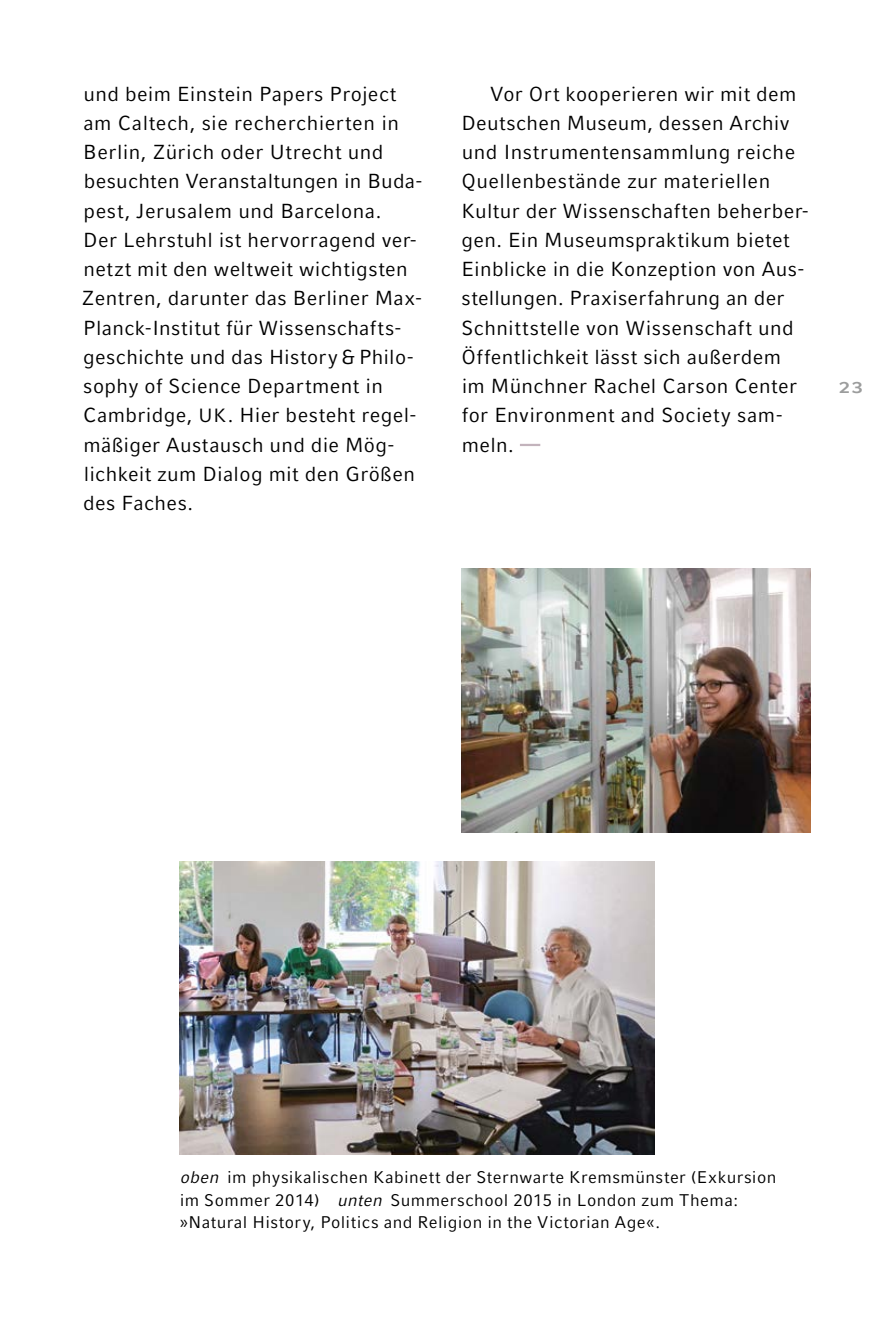
<style>
.page{position:relative;width:893px;height:1340px;background:#fff}
.page>*{position:absolute;margin:0;border:0;box-sizing:border-box;transform-origin:0 0}
.t1{font:20.25px/29.2px "LMU Compatil Fact";letter-spacing:.02em;color:#000}
.t2{font:20.25px "LMU Compatil Fact SC Bold";color:#9c9d9d}
.t3{font:16.88px/22.5px "LMU Compatil Fact";letter-spacing:.025em;color:#000}
.s1{font-size:19.12px}
.s2{font-style:italic}
</style>
<div class="page">
<hr style="left:520px;top:444px;width:20px;height:2px;background:#c3b3bc">
<img style="left:461px;top:569px;width:349px;height:263px">
<img style="left:180px;top:861px;width:475px;height:293px">
<p class="t1" style="left:82px;top:79px;width:342px">und beim Einstein Papers Project am Caltech, sie recherchierten in<br>Berlin, Zürich oder Utrecht und besuchten Veranstaltungen in Buda&shy;pest, Jerusalem und Barcelona.<br>Der Lehrstuhl ist hervorragend ver&shy;netzt mit den weltweit wichtigsten<br>Zentren, darunter das Berliner Max--<br>Planck-Institut für Wissenschafts&shy;geschichte und das History &amp; Philo&shy;sophy of Science Department in<br>Cambridge, <span class="s1">UK</span>. Hier besteht regel&shy;mäßiger Austausch und die Mög&shy;lichkeit zum Dialog mit den Größen des Faches.</p>
<p class="t1" style="left:461px;top:79px;width:349px;text-indent:29px">Vor Ort kooperieren wir mit dem<br>Deutschen Museum, dessen Archiv und Instrumentensammlung reiche<br>Quellenbestände zur materiellen<br>Kultur der Wissenschaften beherber&shy;gen. Ein Museumspraktikum bietet<br>Einblicke in die Konzeption von Aus&shy;stellungen. Praxiserfahrung an der<br>Schnittstelle von Wissenschaft und<br>Öffentlichkeit lässt sich außerdem im Münchner Rachel Carson Center for Environment and Society sam&shy;meln.</p>
<p class="t2" style="left:839px;top:374px;width:26px">23</p>
<p class="t3" style="left:180px;top:1165px;width:598px"><span class="s2">oben</span> im physikalischen Kabinett der Sternwarte Kremsmünster (Exkursion im Sommer 2014) <span class="s2">unten</span> Summerschool 2015 in London zum Thema: »Natural History, Politics and Religion in the Victorian Age«.</p>
</div>
